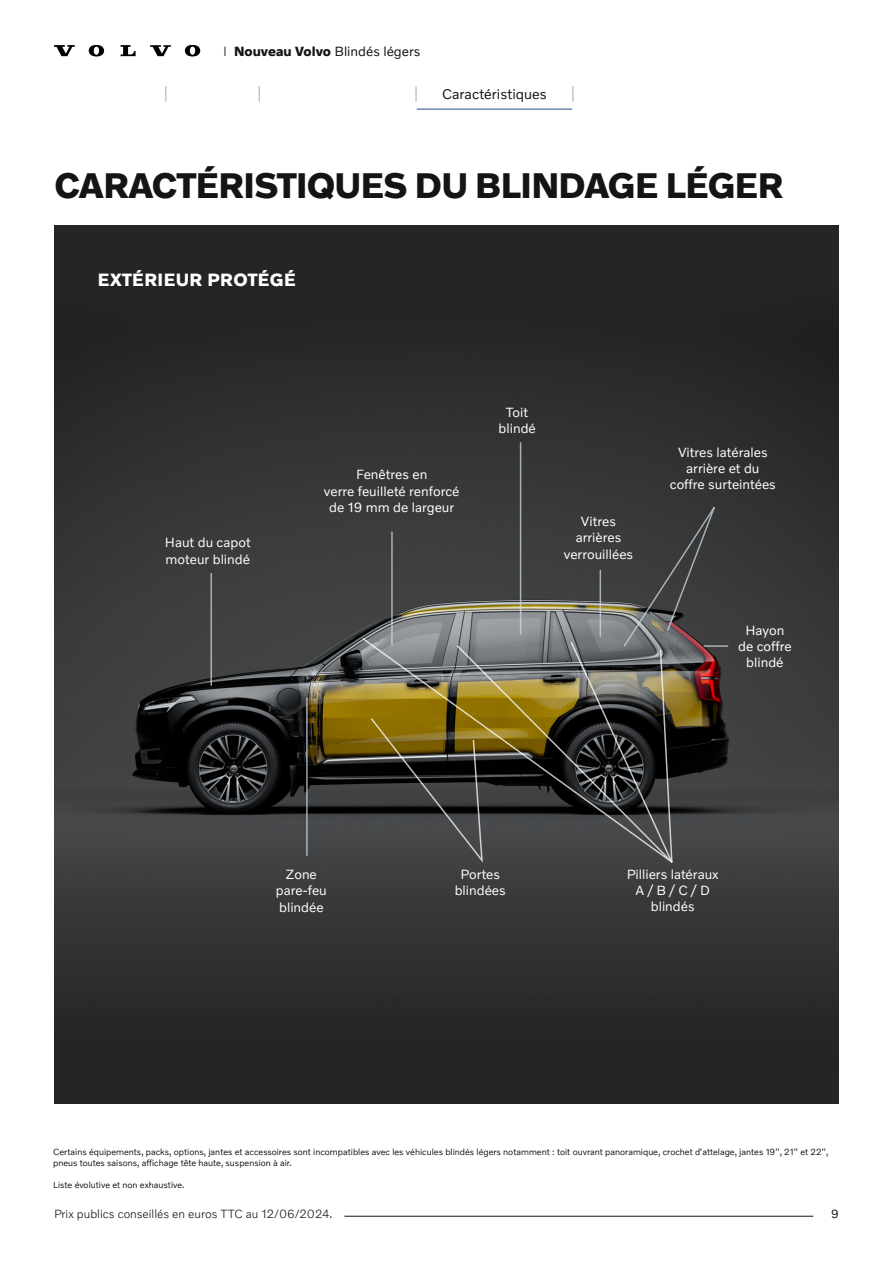
<style>
.page{position:relative;width:893px;height:1263px;background:#fff}
.page>*{position:absolute;margin:0;border:0;box-sizing:border-box;transform-origin:0 0}
.t1{font:700 36px "Volvo Novum";letter-spacing:-.02em;color:#141414}
.t2{font:700 18px "Volvo Novum";letter-spacing:.02em;color:#fff}
.t3{font:14.25px "Volvo Novum";color:#141414}
.t4{font:13.5px/16.2px "Volvo Novum";color:#fff;text-align:center}
.t5{font:13.5px "Volvo Novum";color:#141414}
.t6{font:300 12px "Volvo Novum";color:#141414}
.t7{font:12px "Volvo Novum";color:#141414}
.t8{font:300 9px/10.8px "Volvo Novum";color:#000}
.s1{font-weight:300}
.s2{font-weight:700}
</style>
<div class="page">
<svg style="left:54px;top:45px;width:21px;height:11px"></svg>
<svg style="left:121px;top:45px;width:15px;height:11px"></svg>
<svg style="left:89px;top:45px;width:15px;height:12px"></svg>
<svg style="left:150px;top:45px;width:21px;height:11px"></svg>
<svg style="left:185px;top:45px;width:15px;height:12px"></svg>
<hr style="left:344px;top:1216px;width:469px;height:1px;background:#141414">
<div style="left:54px;top:225px;width:785px;height:878px;background:#242527"></div>
<img style="left:54px;top:394px;width:785px;height:576px">
<hr style="left:391px;top:531px;width:2px;height:114px;background:#ced9e5">
<hr style="left:704px;top:645px;width:24px;height:2px;background:#ced9e5">
<hr style="left:520px;top:442px;width:1px;height:193px;background:#ced9e5">
<hr style="left:210px;top:573px;width:2px;height:113px;background:#ced9e5">
<hr style="left:306px;top:697px;width:2px;height:159px;background:#ced9e5">
<svg style="left:361px;top:636px;width:208px;height:228px"></svg>
<svg style="left:369px;top:716px;width:115px;height:148px"></svg>
<svg style="left:569px;top:495px;width:152px;height:375px"></svg>
<svg style="left:259px;top:86px;width:1px;height:16px"></svg>
<svg style="left:165px;top:86px;width:1px;height:16px"></svg>
<svg style="left:572px;top:86px;width:1px;height:16px"></svg>
<svg style="left:416px;top:86px;width:1px;height:16px"></svg>
<hr style="left:417px;top:109px;width:155px;height:1px;background:#7089ac">
<h3 class="t5" style="left:223px;top:42px;width:199px"><span class="s1">I</span> <span class="s2">Nouveau Volvo</span> Blindés légers</h3>
<h3 class="t3" style="left:442px;top:85px;width:106px">Caractéristiques</h3>
<h1 class="t1" style="left:54px;top:163px;width:731px">CARACTÉRISTIQUES DU BLINDAGE LÉGER</h1>
<h2 class="t2" style="left:98px;top:269px;width:199px">EXTÉRIEUR PROTÉGÉ</h2>
<h3 class="t4" style="left:165px;top:534px;width:88px;text-align:left">Haut du capot moteur blindé</h3>
<h3 class="t4" style="left:324px;top:466px;width:137px">Fenêtres en<br>verre feuilleté renforcé de 19 mm de largeur</h3>
<h3 class="t4" style="left:499px;top:403px;width:39px">Toit blindé</h3>
<h3 class="t4" style="left:564px;top:513px;width:71px">Vitres arrières verrouillées</h3>
<h3 class="t4" style="left:670px;top:444px;width:108px">Vitres latérales arrière et du coffre surteintées</h3>
<h3 class="t4" style="left:738px;top:621px;width:55px">Hayon de coffre blindé</h3>
<h3 class="t4" style="left:276px;top:866px;width:52px">Zone pare-feu blindée</h3>
<h3 class="t4" style="left:455px;top:866px;width:53px">Portes blindées</h3>
<h3 class="t4" style="left:627px;top:865px;width:93px">Pilliers latéraux<br>A/B/C/D blindés</h3>
<p class="t8" style="left:53px;top:1146px;width:777px">Certains équipements, packs, options, jantes et accessoires sont incompatibles avec les véhicules blindés légers notamment : toit ouvrant panoramique, crochet d'attelage, jantes 19'', 21'' et 22'', pneus toutes saisons, affichage tête haute, suspension à air.</p>
<p class="t8" style="left:53px;top:1179px;width:133px">Liste évolutive et non exhaustive.</p>
<h3 class="t6" style="left:54px;top:1206px;width:280px">Prix publics conseillés en euros TTC au 12/06/2024.</h3>
<h3 class="t7" style="left:831px;top:1206px;width:9px">9</h3>
</div>
